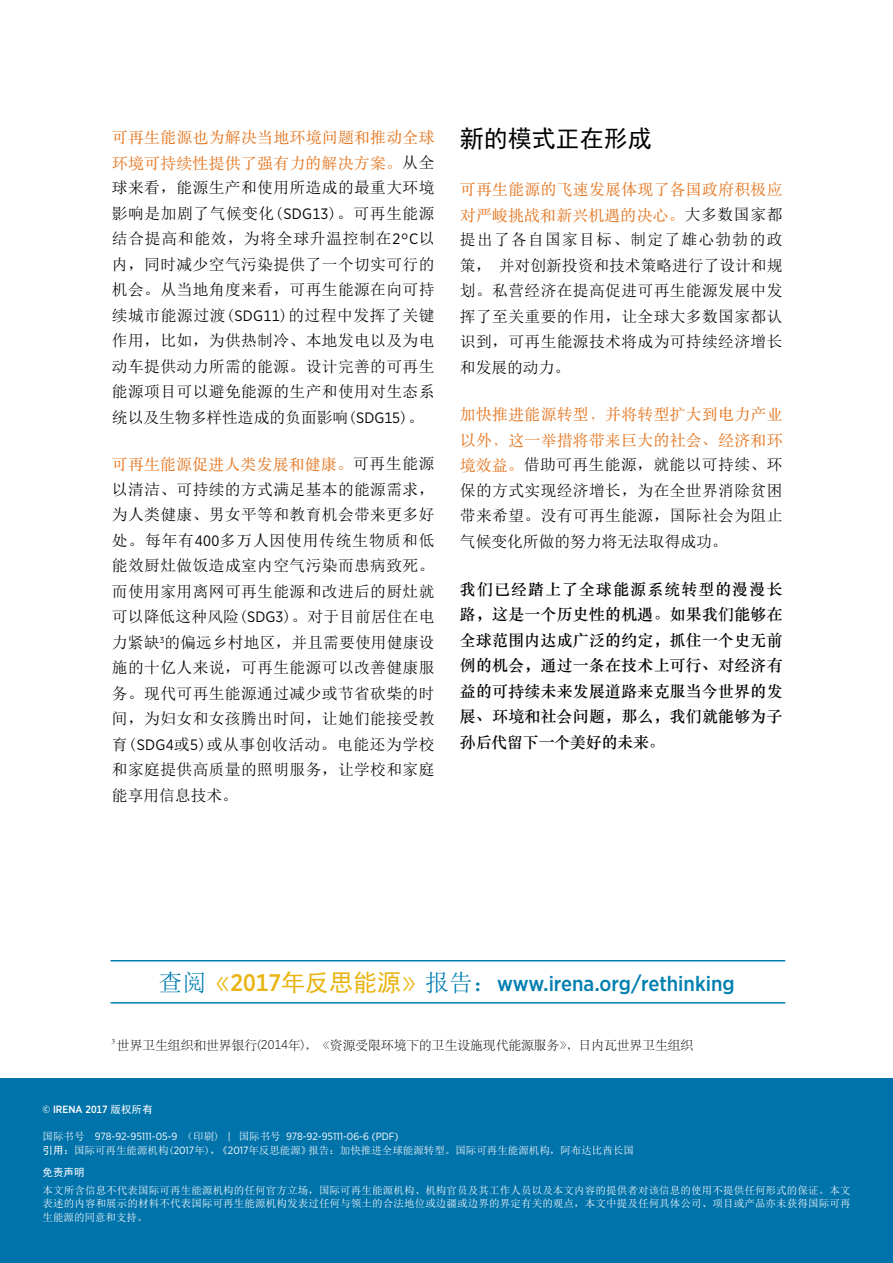
<style>
.page{position:relative;width:893px;height:1263px;background:#fff}
.page>*{position:absolute;margin:0;border:0;box-sizing:border-box;transform-origin:0 0}
.t1{font:24px "Sim Hei";color:#000}
.t2{font:500 21px "Gotham Narrow";color:#007eb0}
.t3{font:15.75px/25.5px "Sim Sun";letter-spacing:.025em;color:#000;text-align:justify}
.t4{font:15.75px/25.5px "ST Songti SC Regular";letter-spacing:.025em;color:#e47a27}
.t5{font:15.75px/25.5px "ST Songti SC Bold";letter-spacing:.025em;color:#000;text-align:justify}
.t6{font:12.75px "ST Songti SC Light";color:#000}
.t7{font:10.5px/13.5px "Sim Sun";color:#fff;text-align:justify}
.t8{font:10.5px "Gotham Narrow";color:#fff}
.t9{font:500 10.5px "Gotham Narrow";color:#fff}
.t10{font:10.5px "Sim Hei";color:#fff}
.s1{font-family:"Sim Sun";color:#000}
.s2{font-family:"Gotham Narrow";font-size:15px}
.s3{font-family:"ST Songti SC Regular";color:#e47a27}
.s4{font-family:"Sim Sun";font-weight:400;font-size:24px}
.s5{font-family:"ST Songti SC Bold";font-weight:400;font-size:24px;color:#e9b412}
.s6{font-size:24px;color:#e9b412}
.s7{font-family:"Sim Hei";font-weight:400;font-size:24px;color:#e9b412}
.s8{font-family:"Gotham Narrow";font-weight:300}
.s9{font-family:"Sim Hei";font-weight:400}
.s10{font-family:"Sim Sun"}
.s11{font-family:"Sim Sun";color:#0073ab}
.s12{font-family:"Sim Hei"}
.s13{font-family:"Gotham Narrow"}
</style>
<div class="page">
<div style="left:0;top:1078px;width:893px;height:185px;background:#0073ab"></div>
<hr style="left:111px;top:960px;width:674px;height:1px;background:#007eb0">
<hr style="left:111px;top:1002px;width:674px;height:1px;background:#007eb0">
<p class="t4" style="left:112px;top:124px;width:324px">可再生能源也为解决当地环境问题和推动全球环境可持续性提供了强有力的解决方案。<span class="s1">从全</span></p>
<p class="t3" style="left:112px;top:175px;width:324px">球来看，能源生产和使用所造成的最重大环境影响是加剧了气候变化(<span class="s2">SDG13</span>)。可再生能源结合提高和能效，为将全球升温控制在<span class="s2">2°C</span>以内，同时减少空气污染提供了一个切实可行的机会。从当地角度来看，可再生能源在向可持续城市能源过渡(<span class="s2">SDG11</span>)的过程中发挥了关键作用，比如，为供热制冷、本地发电以及为电动车提供动力所需的能源。设计完善的可再生能源项目可以避免能源的生产和使用对生态系统以及生物多样性造成的负面影响(<span class="s2">SDG15</span>)。</p>
<p class="t4" style="left:112px;top:451px;width:324px">可再生能源促进人类发展和健康。<span class="s1">可再生能源</span></p>
<p class="t3" style="left:112px;top:476px;width:324px">以清洁、可持续的方式满足基本的能源需求，为人类健康、男女平等和教育机会带来更多好处。每年有<span class="s2">400</span>多万人因使用传统生物质和低能效厨灶做饭造成室内空气污染而患病致死。而使用家用离网可再生能源和改进后的厨灶就可以降低这种风险(<span class="s2">SDG3</span>)。对于目前居住在电力紧缺<sup>3</sup>的偏远乡村地区，并且需要使用健康设施的十亿人来说，可再生能源可以改善健康服务。现代可再生能源通过减少或节省砍柴的时间，为妇女和女孩腾出时间，让她们能接受教育(<span class="s2">SDG4</span>或<span class="s2">5</span>)或从事创收活动。电能还为学校和家庭提供高质量的照明服务，让学校和家庭能享用信息技术。</p>
<h1 class="t1" style="left:460px;top:127px;width:193px">新的模式正在形成</h1>
<p class="t4" style="left:460px;top:176px;width:324px">可再生能源的飞速发展体现了各国政府积极应对严峻挑战和新兴机遇的决心。<span class="s1">大多数国家都</span></p>
<p class="t3" style="left:460px;top:227px;width:324px">提出了各自国家目标、制定了雄心勃勃的政策， 并对创新投资和技术策略进行了设计和规划。私营经济在提高促进可再生能源发展中发挥了至关重要的作用，让全球大多数国家都认识到，可再生能源技术将成为可持续经济增长和发展的动力。</p>
<p class="t4" style="left:460px;top:401px;width:324px">加快推进能源转型，并将转型扩大到电力产业以外，这一举措将带来巨大的社会、经济和环</p>
<p class="t3" style="left:460px;top:452px;width:324px"><span class="s3">境效益。</span>借助可再生能源，就能以可持续、环保的方式实现经济增长，为在全世界消除贫困带来希望。没有可再生能源，国际社会为阻止气候变化所做的努力将无法取得成功。</p>
<p class="t5" style="left:460px;top:576px;width:324px">我们已经踏上了全球能源系统转型的漫漫长路，这是一个历史性的机遇。如果我们能够在全球范围内达成广泛的约定，抓住一个史无前例的机会，通过一条在技术上可行、对经济有益的可持续未来发展道路来克服当今世界的发展、环境和社会问题，那么，我们就能够为子孙后代留下一个美好的未来。</p>
<h2 class="t2" style="left:158px;top:971px;width:578px"><span class="s4">查阅</span><span class="s5">《</span><span class="s6">2017</span><span class="s7">年反思能源</span><span class="s5">》</span><span class="s4">报告：</span>www.irena.org/rethinking</h2>
<p class="t6" style="left:112px;top:1037px;width:583px"><sup>3</sup> 世界卫生组织和世界银行(<span class="s8">2014</span>年)，《资源受限环境下的卫生设施现代能源服务》，日内瓦世界卫生组织</p>
<p class="t9" style="left:43px;top:1103px;width:112px">© IRENA 2017 <span class="s9">版权所有</span></p>
<p class="t8" style="left:43px;top:1130px;width:358px"><span class="s10">国际书号</span> <span class="s11">I</span>978-92-95111-05-9 <span class="s10">（印刷)</span> | <span class="s10">国际书号</span> 978-92-95111-06-6 (PDF)</p>
<p class="t7" style="left:43px;top:1143px;width:593px"><span class="s12">引用：</span>国际可再生能源机构(<span class="s13">2017</span>年)，《<span class="s13">2017</span>年反思能源》报告：加快推进全球能源转型。国际可再生能源机构，阿布达比酋长国</p>
<p class="t10" style="left:43px;top:1167px;width:43px">免责声明</p>
<p class="t7" style="left:43px;top:1183px;width:809px">本文所含信息不代表国际可再生能源机构的任何官方立场，国际可再生能源机构、机构官员及其工作人员以及本文内容的提供者对该信息的使用不提供任何形式的保证。本文表述的内容和展示的材料不代表国际可再生能源机构发表过任何与领土的合法地位或边疆或边界的界定有关的观点，本文中提及任何具体公司、项目或产品亦未获得国际可再生能源的同意和支持。</p>
</div>
